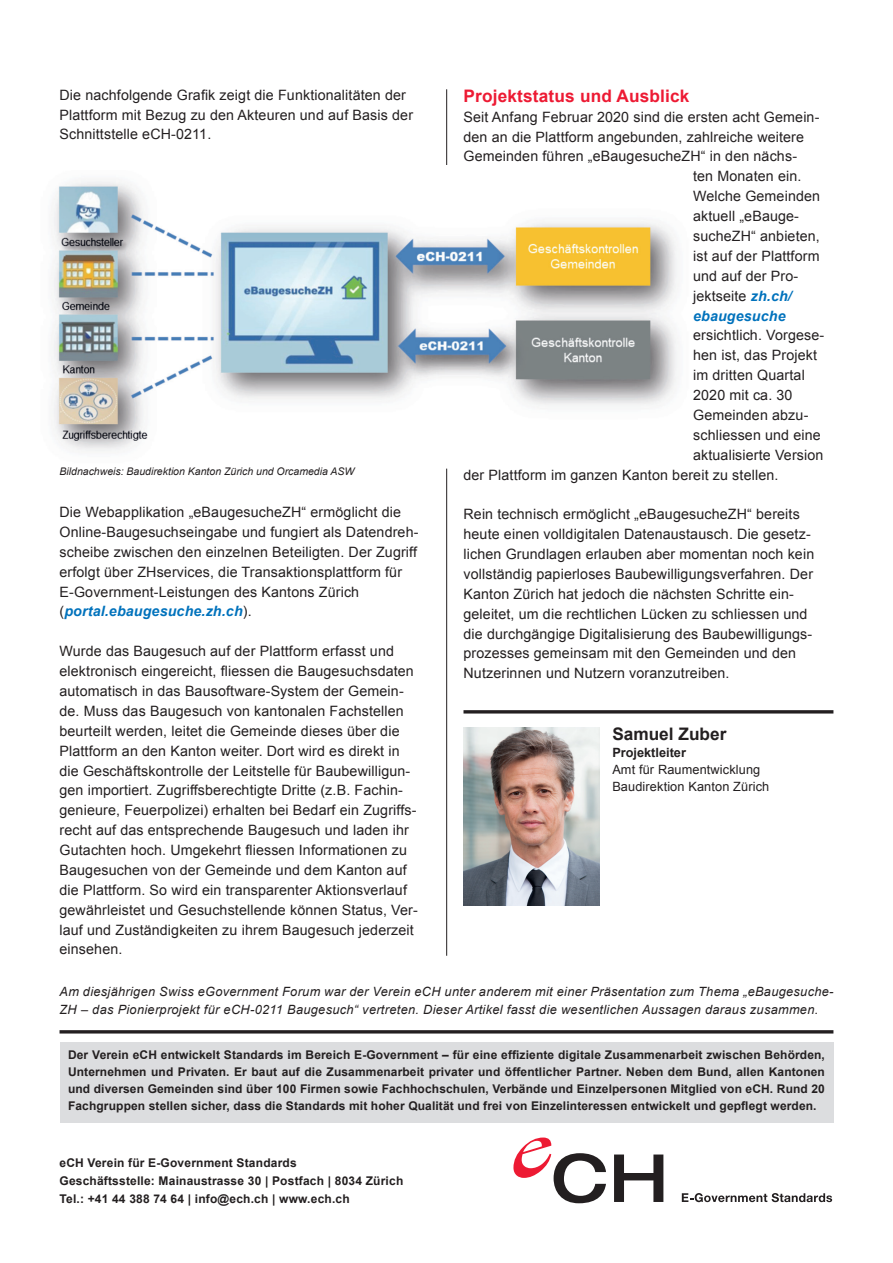
<style>
.page{position:relative;width:893px;height:1263px;background:#fff}
.page>*{position:absolute;margin:0;border:0;box-sizing:border-box;transform-origin:0 0}
.t1{font:700 17.25px "Arial";letter-spacing:.01em;color:#ed1a33}
.t2{font:700 17.25px "Arial";color:#231f20}
.t3{font:14.25px/19.8px "Arial";letter-spacing:.01em;color:#231f20}
.t4{font:italic 700 14.25px "Arial";letter-spacing:.01em;color:#0072bc}
.t5{font:italic 12.75px/18px "Arial";letter-spacing:.025em;color:#231f20}
.t6{font:12.75px "Arial";letter-spacing:.01em;color:#231f20}
.t7{font:700 12.75px "Arial";color:#231f20}
.t8{font:700 12px/16.8px "Arial";letter-spacing:.015em;color:#231f20;text-align:justify}
.t9{font:italic 10.5px "Arial";color:#231f20}
.s1{font-weight:400;font-style:normal;color:#231f20}
.s2{font-weight:700;font-style:italic;color:#0072bc}
</style>
<div class="page">
<div style="left:60px;top:1042px;width:773px;height:81px;background:#dcdddf"></div>
<svg style="left:513px;top:1137px;width:93px;height:66px"></svg>
<svg style="left:614px;top:1154px;width:49px;height:48px"></svg>
<svg style="left:682px;top:1193px;width:150px;height:9px"></svg>
<hr style="left:60px;top:1030px;width:773px;height:3px;background:#231f20">
<hr style="left:446px;top:89px;width:1px;height:76px;background:#231f20">
<img style="left:53px;top:181px;width:624px;height:270px">
<img style="left:463px;top:727px;width:137px;height:179px">
<hr style="left:463px;top:710px;width:370px;height:3px;background:#231f20">
<hr style="left:446px;top:469px;width:1px;height:487px;background:#231f20">
<p class="t3" style="left:60px;top:85px;width:355px">Die nachfolgende Grafik zeigt die Funktionalitäten der<br>Plattform mit Bezug zu den Akteuren und auf Basis der<br>Schnittstelle eCH-0211.</p>
<p class="t9" style="left:60px;top:465px;width:296px">Bildnachweis: Baudirektion Kanton Zürich und Orcamedia ASW</p>
<p class="t3" style="left:60px;top:502px;width:361px">Die Webapplikation „eBaugesucheZH“ ermöglicht die Online-Baugesuchseingabe und fungiert als Datendreh&shy;scheibe zwischen den einzelnen Beteiligten. Der Zugriff erfolgt über ZHservices, die Transaktionsplattform für E-Government-Leistungen des Kantons Zürich</p>
<p class="t4" style="left:60px;top:602px;width:194px"><span class="s1">(</span>portal.ebaugesuche.zh.ch<span class="s1">).</span></p>
<p class="t3" style="left:60px;top:641px;width:360px">Wurde das Baugesuch auf der Plattform erfasst und elektronisch eingereicht, fliessen die Baugesuchsdaten automatisch in das Bausoftware-System der Gemein&shy;de. Muss das Baugesuch von kantonalen Fachstellen beurteilt werden, leitet die Gemeinde dieses über die Plattform an den Kanton weiter. Dort wird es direkt in die Geschäftskontrolle der Leitstelle für Baubewilligun&shy;gen importiert. Zugriffsberechtigte Dritte (z.B. Fachin&shy;genieure, Feuerpolizei) erhalten bei Bedarf ein Zugriffs&shy;recht auf das entsprechende Baugesuch und laden ihr Gutachten hoch. Umgekehrt fliessen Informationen zu Baugesuchen von der Gemeinde und dem Kanton auf die Plattform. So wird ein transparenter Aktionsverlauf gewährleistet und Gesuchstellende können Status, Ver&shy;lauf und Zuständigkeiten zu ihrem Baugesuch jederzeit einsehen.</p>
<p class="t1" style="left:463px;top:84px;width:228px">Projektstatus und Ausblick</p>
<p class="t3" style="left:463px;top:107px;width:357px">Seit Anfang Februar 2020 sind die ersten acht Gemein-</p>
<p class="t3" style="left:463px;top:127px;width:342px">den an die Plattform angebunden, zahlreiche weitere</p>
<p class="t3" style="left:463px;top:147px;width:335px">Gemeinden führen „eBaugesucheZH“ in den nächs-</p>
<p class="t3" style="left:693px;top:167px;width:110px">ten Monaten ein.</p>
<p class="t3" style="left:693px;top:186px;width:129px">Welche Gemeinden</p>
<p class="t3" style="left:693px;top:206px;width:107px">aktuell „eBauge-</p>
<p class="t3" style="left:693px;top:226px;width:128px;text-align:justify">sucheZH“ anbieten, ist auf der Plattform und auf der Pro-</p>
<p class="t3" style="left:693px;top:286px;width:100px">jektseite <span class="s2">zh.ch/</span></p>
<p class="t4" style="left:693px;top:306px;width:94px">ebaugesuche</p>
<p class="t3" style="left:693px;top:326px;width:133px">ersichtlich. Vorgese-</p>
<p class="t3" style="left:693px;top:345px;width:125px">hen ist, das Projekt</p>
<p class="t3" style="left:693px;top:365px;width:113px">im dritten Quartal</p>
<p class="t3" style="left:693px;top:385px;width:101px">2020 mit ca. 30</p>
<p class="t3" style="left:693px;top:405px;width:117px">Gemeinden abzu-</p>
<p class="t3" style="left:693px;top:425px;width:129px">schliessen und eine</p>
<p class="t3" style="left:693px;top:445px;width:132px">aktualisierte Version</p>
<p class="t3" style="left:463px;top:465px;width:316px">der Plattform im ganzen Kanton bereit zu stellen.</p>
<p class="t3" style="left:463px;top:504px;width:352px">Rein technisch ermöglicht „eBaugesucheZH“ bereits heute einen volldigitalen Datenaustausch. Die gesetz&shy;lichen Grundlagen erlauben aber momentan noch kein vollständig papierloses Baubewilligungsverfahren. Der Kanton Zürich hat jedoch die nächsten Schritte ein&shy;geleitet, um die rechtlichen Lücken zu schliessen und die durchgängige Digitalisierung des Baubewilligungs&shy;prozesses gemeinsam mit den Gemeinden und den Nutzerinnen und Nutzern voranzutreiben.</p>
<p class="t2" style="left:612px;top:722px;width:116px">Samuel Zuber</p>
<p class="t7" style="left:612px;top:744px;width:75px">Projektleiter</p>
<p class="t6" style="left:612px;top:761px;width:150px">Amt für Raumentwicklung</p>
<p class="t6" style="left:612px;top:779px;width:158px">Baudirektion Kanton Zürich</p>
<p class="t5" style="left:60px;top:982px;width:775px">Am diesjährigen Swiss eGovernment Forum war der Verein eCH unter anderem mit einer Präsentation zum Thema „eBaugesuche-<br>ZH – das Pionierprojekt für eCH-0211 Baugesuch“ vertreten. Dieser Artikel fasst die wesentlichen Aussagen daraus zusammen.</p>
<p class="t8" style="left:68px;top:1047px;width:758px">Der Verein eCH entwickelt Standards im Bereich E-Government – für eine effiziente digitale Zusammenarbeit zwischen Behörden, Unternehmen und Privaten. Er baut auf die Zusammenarbeit privater und öffentlicher Partner. Neben dem Bund, allen Kantonen und diversen Gemeinden sind über 100 Firmen sowie Fachhochschulen, Verbände und Einzelpersonen Mitglied von eCH. Rund 20<br>Fachgruppen stellen sicher, dass die Standards mit hoher Qualität und frei von Einzelinteressen entwickelt und gepflegt werden.</p>
<p class="t8" style="left:60px;top:1154px;width:239px">eCH Verein für E-Government Standards</p>
<p class="t8" style="left:60px;top:1172px;width:345px">Geschäftsstelle: Mainaustrasse 30 | Postfach | 8034 Zürich</p>
<p class="t8" style="left:60px;top:1190px;width:292px">Tel.: +41 44 388 74 64 | info@ech.ch | www.ech.ch</p>
</div>
